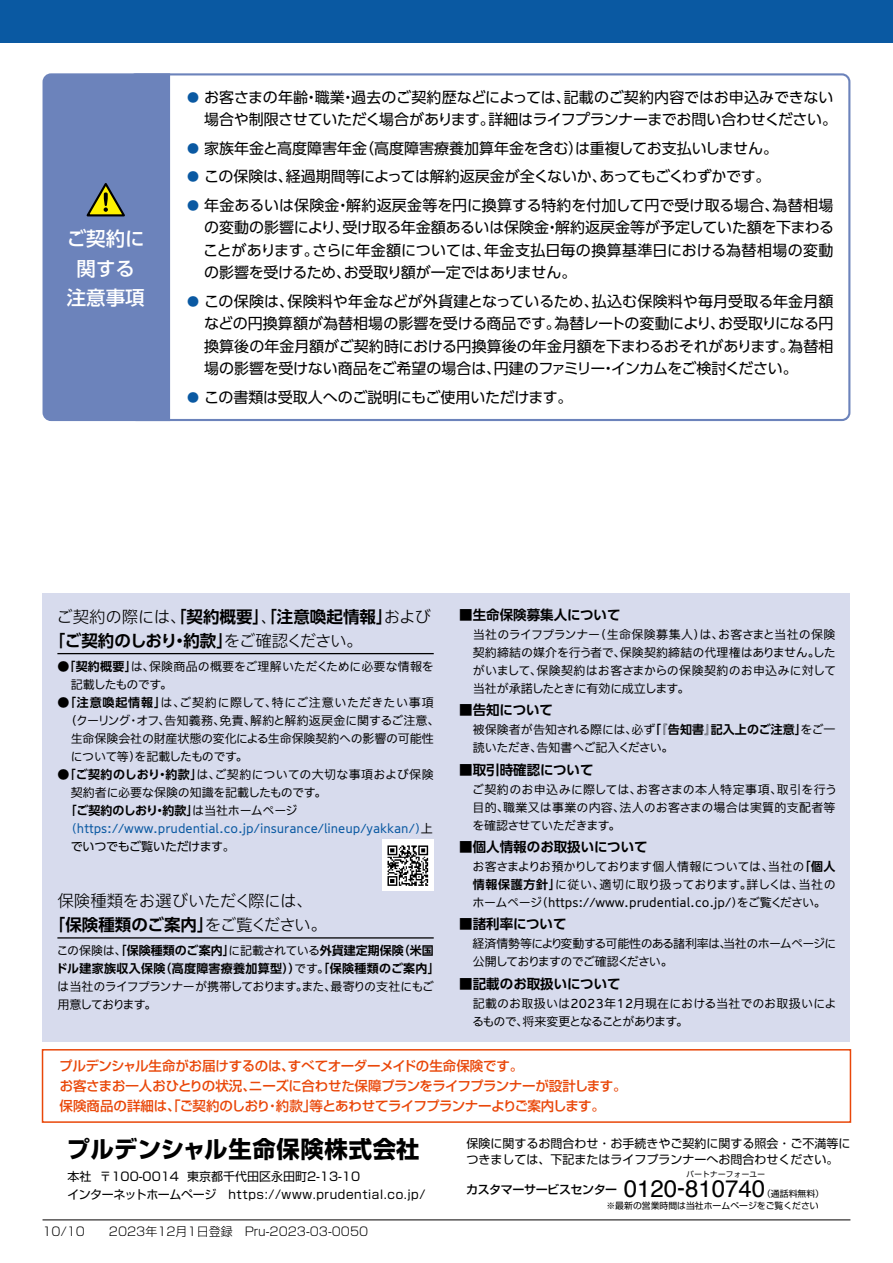
<style>
.page{position:relative;width:893px;height:1263px;background:#fff}
.page>*{position:absolute;margin:0;border:0;box-sizing:border-box;transform-origin:0 0}
.t1{font:700 23.4px "Shin Go Pro";letter-spacing:.025em;color:#000}
.t2{font:500 19.5px/29.2px "UD Shin Go Pr 6";color:#fff;text-align:center}
.t3{font:700 16.5px "UD Shin Go Pr 6 De";color:#000}
.t4{font:300 16.5px "Iwa UCDA Goth Std";letter-spacing:-.03em;color:#000}
.t5{font:300 16.5px "UD Shin Go Pr 6";color:#000}
.t6{font:15px/22.5px "UD Shin Go Pr 6";letter-spacing:-.015em;color:#000;text-align:justify}
.t7{font:500 13.5px/20.2px "Shin Go Pro";letter-spacing:-.03em;color:#e94709}
.t8{font:700 13.5px "UD Shin Go Pr 6 De";letter-spacing:-.005em;color:#000}
.t9{font:100 12px/18px "Iwa UCDA Goth Std";letter-spacing:-.01em;color:#000}
.t10{font:12px/18px "Shin Go Pro";color:#000}
.t11{font:100 12px/18px "Iwa UCDA Goth Std";letter-spacing:.01em;color:#000}
.t12{font:700 12px/18px "UD Shin Go Pr 6 De";letter-spacing:.025em;color:#000}
.t13{font:100 12px "Iwa UCDA Goth Std";color:#0a59a2}
.t14{font:100 12px/18px "Iwa UCDA Goth Std";letter-spacing:-.06em;color:#000}
.t15{font:100 12px/18px "Iwa UCDA Goth Std";letter-spacing:-.065em;color:#000}
.t16{font:300 12px "Shin Go Pro";color:#000}
.t17{font:100 12px "Iwa UCDA Goth Std";letter-spacing:.05em;color:#000}
.t18{font:500 12px "Shin Go Pro";letter-spacing:-.035em;color:#000}
.t19{font:700 12px "UD Shin Go Pr 6 De";letter-spacing:.005em;color:#000}
.t20{font:100 12px "Iwa UCDA Goth Std";letter-spacing:-.05em;color:#000}
.t21{font:12px "UD Shin Go Pr 6";letter-spacing:-.025em;color:#000}
.t22{font:8.85px "Shin Go Pro";color:#000}
.t23{font:7.5px "Shin Go Pro";letter-spacing:.05em;color:#000}
.s1{font-size:12px;color:#0a59a2}
.s2{font-family:"Iwa UCDA Goth Std";font-weight:300}
.s3{font-family:"UD Shin Go Pr 6";font-weight:400}
.s4{font-family:"UD Shin Go Pr 6 De";font-weight:700}
.s5{font-family:"Iwa UCDA Goth Std";font-weight:100}
.s6{color:#000}
.s7{font-family:"Helvetica";font-weight:400;font-size:24px}
</style>
<div class="page">
<div style="left:0;top:0;width:893px;height:43px;background:#0a59a2"></div>
<hr style="left:43px;top:1219px;width:807px;height:1px;background:#040000">
<div style="left:42px;top:1049px;width:809px;height:74px;border:2px solid #e94709"></div>
<div style="left:43px;top:593px;width:807px;height:449px;background:#d7dbed"></div>
<hr style="left:57px;top:653px;width:377px;height:1px;background:#000">
<hr style="left:57px;top:937px;width:377px;height:1px;background:#000">
<img style="left:383px;top:840px;width:51px;height:50px">
<div style="left:128px;top:73px;width:722px;height:348px;border:2px solid #6c83bb;border-radius:7px"></div>
<div style="left:43px;top:73px;width:127px;height:348px;background:#6c83bb"></div>
<h2 class="t2" style="left:67px;top:224px;width:79px">ご契約に関する注意事項</h2>
<p class="t6" style="left:187px;top:86px;width:651px;text-align:right"><span class="s1">●</span> お客さまの年齢・職業・過去のご契約歴などによっては、記載のご契約内容ではお申込みできない場合や制限させていただく場合があります。詳細はライフプランナーまでお問い合わせください。</p>
<p class="t6" style="left:187px;top:137px;width:593px"><span class="s1">●</span> 家族年金と高度障害年金（高度障害療養加算年金を含む）は重複してお支払いしません。</p>
<p class="t6" style="left:187px;top:165px;width:585px"><span class="s1">●</span> この保険は、経過期間等によっては解約返戻金が全くないか、あってもごくわずかです。</p>
<p class="t6" style="left:203px;top:194px;width:632px;text-indent:-16px"><span class="s1">●</span> 年金あるいは保険金・解約返戻金等を円に換算する特約を付加して円で受け取る場合、為替相場の変動の影響により、受け取る年金額あるいは保険金・解約返戻金等が予定していた額を下まわることがあります。さらに年金額については、年金支払日毎の換算基準日における為替相場の変動の影響を受けるため、お受取り額が一定ではありません。</p>
<p class="t6" style="left:204px;top:290px;width:631px;text-indent:-17px"><span class="s1">●</span> この保険は、保険料や年金などが外貨建となっているため、払込む保険料や毎月受取る年金月額などの円換算額が為替相場の影響を受ける商品です。為替レートの変動により、お受取りになる円換算後の年金月額がご契約時における円換算後の年金月額を下まわるおそれがあります。為替相場の影響を受けない商品をご希望の場合は、円建のファミリー・インカムをご検討ください。</p>
<p class="t6" style="left:187px;top:386px;width:387px"><span class="s1">●</span> この書類は受取人へのご説明にもご使用いただけます。</p>
<p class="t5" style="left:261px;top:603px;width:18px">、</p>
<p class="t4" style="left:384px;top:605px;width:49px">および</p>
<p class="t3" style="left:49px;top:627px;width:315px">「ご契約のしおり・約款」<span class="s2">をご確認ください。</span></p>
<p class="t9" style="left:71px;top:657px;width:365px;text-indent:-14px"><span class="s3">●</span><span class="s4">「契約概要」</span>は、保険商品の概要をご理解いただくために必要な情報を記載したものです。</p>
<p class="t17" style="left:57px;top:694px;width:378px"><span class="s3">●</span><span class="s4">「注意喚起情報」</span>は、ご契約に際して、特にご注意いただきたい事項</p>
<p class="t9" style="left:65px;top:711px;width:376px">（クーリング･オフ、告知義務、免責、解約と解約返戻金に関するご注意、</p>
<p class="t9" style="left:71px;top:729px;width:364px">生命保険会社の財産状態の変化による生命保険契約への影響の可能性</p>
<p class="t20" style="left:71px;top:748px;width:179px">について等）を記載したものです。</p>
<p class="t9" style="left:71px;top:765px;width:364px;text-indent:-14px"><span class="s3">●</span><span class="s4">「ご契約のしおり・約款」</span>は、ご契約についての大切な事項および保険契約者に必要な保険の知識を記載したものです。</p>
<p class="t19" style="left:65px;top:801px;width:234px">「ご契約のしおり・約款」<span class="s5">は当社ホームページ</span></p>
<p class="t13" style="left:65px;top:820px;width:369px">（https://www.prudential.co.jp/insurance/lineup/yakkan/）<span class="s6">上</span></p>
<p class="t21" style="left:71px;top:837px;width:166px">でいつでもご覧いただけます。</p>
<p class="t3" style="left:56px;top:603px;width:338px"><span class="s2">ご契約の際には、</span>「契約概要」「注意喚起情報」</p>
<p class="t4" style="left:57px;top:889px;width:257px">保険種類をお選びいただく際には、</p>
<p class="t3" style="left:49px;top:911px;width:279px">「保険種類のご案内」<span class="s2">をご覧ください。</span></p>
<p class="t12" style="left:56px;top:941px;width:386px"><span class="s5">この保険は、</span>「保険種類のご案内」<span class="s5">に記載されている</span>外貨建定期保険（米国ドル建家族収入保険（高度障害療養加算型））<span class="s5">です。</span>「保険種類のご案内」</p>
<p class="t15" style="left:57px;top:977px;width:378px">は当社のライフプランナーが携帯しております。また、最寄りの支社にもご用意しております。</p>
<p class="t8" style="left:459px;top:604px;width:163px">■生命保険募集人について</p>
<p class="t9" style="left:473px;top:625px;width:365px;text-align:justify">当社のライフプランナー（生命保険募集人）は、お客さまと当社の保険契約締結の媒介を行う者で、保険契約締結の代理権はありません。したがいまして、保険契約はお客さまからの保険契約のお申込みに対して当社が承諾したときに有効に成立します。</p>
<p class="t8" style="left:459px;top:699px;width:95px">■告知について</p>
<p class="t9" style="left:473px;top:720px;width:364px">被保険者が告知される際には、必ず<span class="s4">「『告知書』記入上のご注意」</span>をご一読いただき、告知書へご記入ください。</p>
<p class="t8" style="left:459px;top:759px;width:136px">■取引時確認について</p>
<p class="t11" style="left:472px;top:779px;width:367px">ご契約のお申込みに際しては、お客さまの本人特定事項、取引を行う目的、職業又は事業の内容、法人のお客さまの場合は実質的支配者等を確認させていただきます。</p>
<p class="t8" style="left:459px;top:836px;width:190px">■個人情報のお取扱いについて</p>
<p class="t9" style="left:472px;top:856px;width:365px;text-align:justify">お客さまよりお預かりしております個人情報については、当社の<span class="s4">「個人情報保護方針」</span>に従い、適切に取り扱っております。詳しくは、当社のホームページ（https://www.prudential.co.jp/）をご覧ください。</p>
<p class="t8" style="left:459px;top:913px;width:109px">■諸利率について</p>
<p class="t14" style="left:473px;top:934px;width:365px">経済情勢等により変動する可能性のある諸利率は、当社のホームページに公開しておりますのでご確認ください。</p>
<p class="t8" style="left:459px;top:972px;width:163px">■記載のお取扱いについて</p>
<p class="t9" style="left:472px;top:993px;width:366px">記載のお取扱いは2023年12月現在における当社でのお取扱いによるもので、将来変更となることがあります。</p>
<p class="t7" style="left:59px;top:1054px;width:576px">プルデンシャル生命がお届けするのは、すべてオーダーメイドの生命保険です。<br>お客さまお一人おひとりの状況、ニーズに合わせた保障プランをライフプランナーが設計します。　保険商品の詳細は、「ご契約のしおり・約款」等とあわせてライフプランナーよりご案内します。</p>
<h1 class="t1" style="left:67px;top:1130px;width:354px">プルデンシャル生命保険株式会社</h1>
<p class="t10" style="left:466px;top:1133px;width:386px;line-height:16.5px">保険に関するお問合わせ・お手続きやご契約に関する照会・ご不満等につきましては、下記またはライフプランナーへお問合わせください。</p>
<p class="t22" style="left:606px;top:1198px;width:214px">※最新の営業時間は当社ホームページをご覧ください</p>
<p class="t10" style="left:68px;top:1166px;width:359px">本社 〒100-0014 東京都千代田区永田町2-13-10<br>インターネットホームページ　https://www.prudential.co.jp/</p>
<p class="t23" style="left:686px;top:1168px;width:80px">パートナーフォーユー</p>
<p class="t18" style="left:466px;top:1179px;width:301px">カスタマーサービスセンター <span class="s7">0120-810740</span></p>
<p class="t22" style="left:762px;top:1186px;width:63px">（通話料無料）</p>
<p class="t16" style="left:43px;top:1221px;width:327px">10/10　　2023年12月1日登録　Pru-2023-03-0050</p>
</div>
